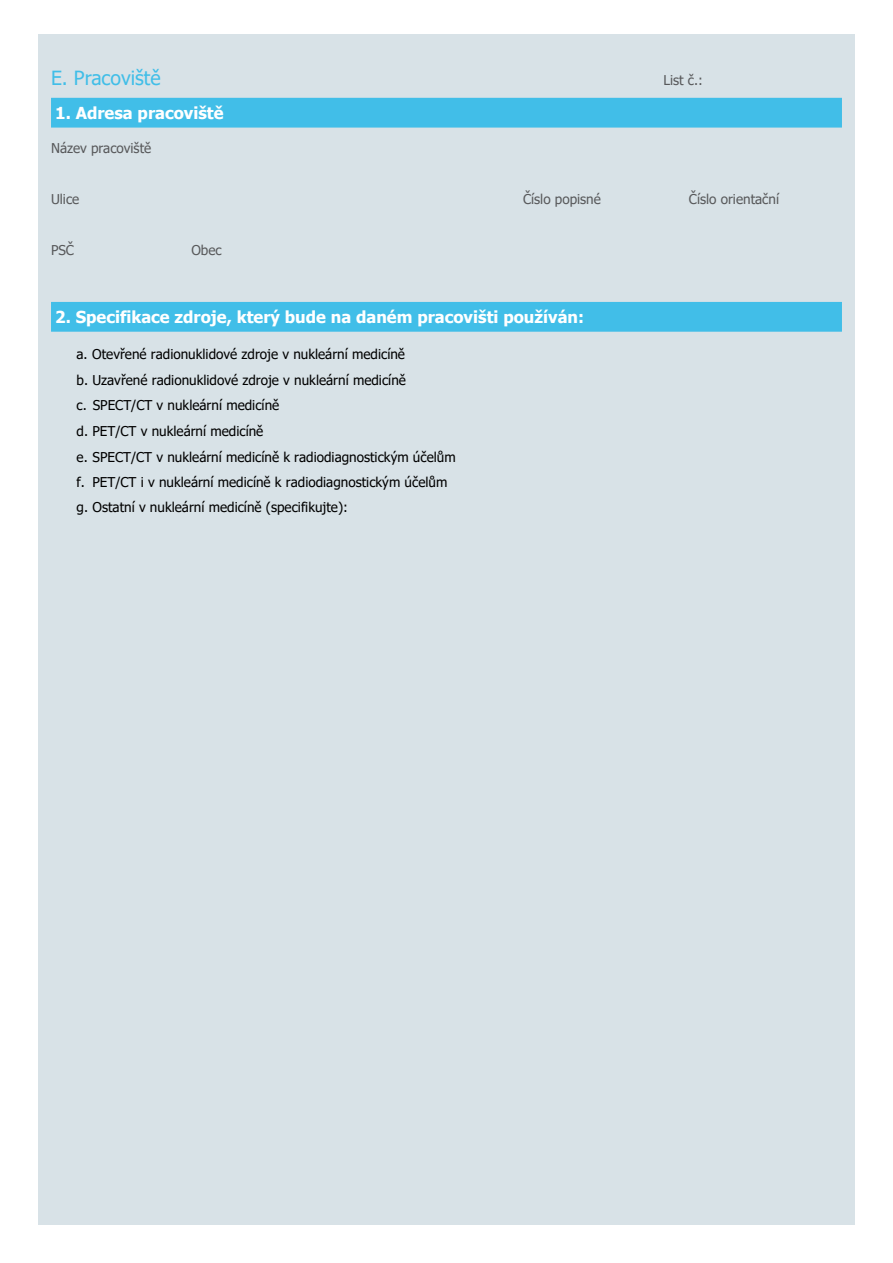
<style>
.page{position:relative;width:893px;height:1263px;background:#fff}
.page>*{position:absolute;margin:0;border:0;box-sizing:border-box;transform-origin:0 0}
.t1{font:19.5px "Tahoma";color:#41bee8}
.t2{font:700 16.5px "Tahoma";color:#fff}
.t3{font:13.5px/25.5px "Tahoma";color:#000}
.t4{font:13.5px "Tahoma";color:#58595b}
</style>
<div class="page">
<div style="left:38px;top:34px;width:817px;height:1191px;background:#d8e2e7"></div>
<div style="left:51px;top:98px;width:791px;height:30px;background:#41bee8"></div>
<div style="left:51px;top:302px;width:791px;height:30px;background:#41bee8"></div>
<h1 class="t1" style="left:51px;top:65px;width:111px">E. Pracoviště</h1>
<p class="t4" style="left:663px;top:71px;width:41px">List č.:</p>
<p class="t2" style="left:55px;top:101px;width:170px">1. Adresa pracoviště</p>
<p class="t4" style="left:51px;top:139px;width:102px">Název pracoviště</p>
<p class="t4" style="left:51px;top:190px;width:30px">Ulice</p>
<p class="t4" style="left:51px;top:241px;width:25px">PSČ</p>
<p class="t4" style="left:191px;top:241px;width:32px">Obec</p>
<p class="t4" style="left:523px;top:190px;width:79px">Číslo popisné</p>
<p class="t4" style="left:689px;top:190px;width:92px">Číslo orientační</p>
<p class="t2" style="left:55px;top:306px;width:530px">2. Specifikace zdroje, který bude na daném pracovišti používán:</p>
<p class="t3" style="left:77px;top:342px;width:381px">a. Otevřené radionuklidové zdroje v nukleární medicíně<br>b. Uzavřené radionuklidové zdroje v nukleární medicíně<br>c. SPECT/CT v nukleární medicíně<br>d. PET/CT v nukleární medicíně<br>e. SPECT/CT v nukleární medicíně k radiodiagnostickým účelům</p>
<p class="t3" style="left:77px;top:470px;width:372px">f. PET/CT i v nukleární medicíně k radiodiagnostickým účelům g. Ostatní v nukleární medicíně (specifikujte):</p>
</div>
